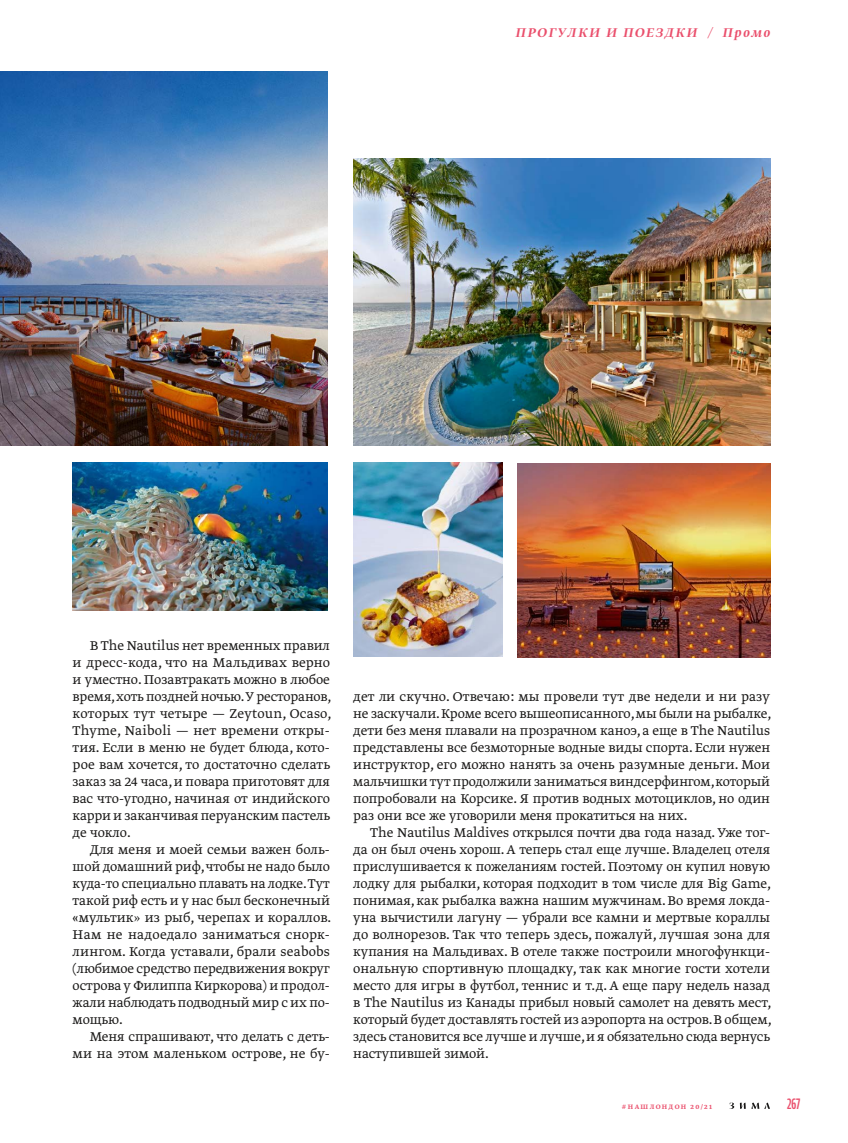
<style>
.page{position:relative;width:848px;height:1143px;background:#fff}
.page>*{position:absolute;margin:0;border:0;box-sizing:border-box;transform-origin:0 0}
.t1{font:300 15px/17px "Greta Text Pro";color:#181716;text-align:justify}
.t2{font:italic 500 15px "Greta Display Pro";letter-spacing:.1em;color:#ea4f6c}
.t3{font:extra-condensed 15px "Fact";color:#ea4f6c}
.t4{font:500 7.5px "Greta Text Pro";letter-spacing:.175em;color:#ea4f6c}
.s1{font-family:"Minion Pro";font-weight:400}
</style>
<div class="page">
<svg style="left:729px;top:1102px;width:5px;height:7px"></svg>
<svg style="left:740px;top:1102px;width:30px;height:7px"></svg>
<img style="left:0;top:71px;width:328px;height:374px">
<img style="left:353px;top:159px;width:417px;height:286px">
<img style="left:73px;top:462px;width:255px;height:149px">
<img style="left:353px;top:462px;width:149px;height:194px">
<img style="left:517px;top:464px;width:253px;height:193px">
<p class="t2" style="left:515px;top:24px;width:256px">ПРОГУЛКИ И ПОЕЗДКИ / Промо</p>
<p class="t1" style="left:73px;top:637px;width:260px;text-indent:17px">В The Nautilus нет временных правил и дресс-кода, что на Мальдивах верно и уместно. Позавтракать можно в любое время,хоть поздней ночью.У ресторанов, которых тут четыре — Zeytoun, Ocaso, Thyme, Naiboli — нет времени откры‑ тия. Если в меню не будет блюда, кото‑ рое вам хочется, то достаточно сделать заказ за 24 часа, и повара приготовят для вас что-угодно, начиная от индийского карри и заканчивая перуанским пастель де чокло.</p>
<p class="t1" style="left:73px;top:841px;width:260px;text-indent:17px">Для меня и моей семьи важен боль‑ шой домашний риф, чтобы не надо было куда‑то специально плавать на лодке.Тут такой риф есть и у нас был бесконечный «мультик<span class="s1">»</span> из рыб, черепах и кораллов.<br>Нам не надоедало заниматься снорк‑ лингом. Когда уставали, брали seabobs (любимое средство передвижения вокруг острова у Филиппа Киркорова) и продол‑ жали наблюдать подводный мир с их по‑ мощью.</p>
<p class="t1" style="left:73px;top:1028px;width:259px;text-align:right">Меня спрашивают, что делать с деть‑ ми на этом маленьком острове, не бу‑</p>
<p class="t1" style="left:353px;top:688px;width:420px">дет ли скучно. Отвечаю: мы провели тут две недели и ни разу не заскучали. Кроме всего вышеописанного, мы были на рыбалке, дети без меня плавали на прозрачном каноэ, а еще в The Nautilus представлены все безмоторные водные виды спорта. Если нужен инструктор, его можно нанять за очень разумные деньги. Мои мальчишки тут продолжили заниматься виндсерфингом,который попробовали на Корсике. Я против водных мотоциклов, но один раз они все же уговорили меня прокатиться на них.</p>
<p class="t1" style="left:353px;top:824px;width:420px;text-align:left;text-indent:17px">The Nautilus Maldives открылся почти два года назад. Уже тог‑ да он был очень хорош. А теперь стал еще лучше. Владелец отеля прислушивается к пожеланиям гостей. Поэтому он купил новую лодку для рыбалки, которая подходит в том числе для Big Game, понимая, как рыбалка важна нашим мужчинам. Во время локда‑ уна вычистили лагуну — убрали все камни и мертвые кораллы до волнорезов. Так что теперь здесь, пожалуй, лучшая зона для купания на Мальдивах. В отеле также построили многофункци‑ ональную спортивную площадку, так как многие гости хотели место для игры в футбол, теннис и т.д. А еще пару недель назад в The Nautilus из Канады прибыл новый самолет на девять мест, который будет доставлять гостей из аэропорта на остров. В общем, здесь становится все лучше и лучше, и я обязательно сюда вернусь наступившей зимой.</p>
<p class="t4" style="left:622px;top:1102px;width:92px">#НАШЛОНДОН 20/21</p>
<p class="t3" style="left:787px;top:1095px;width:15px">267</p>
</div>
